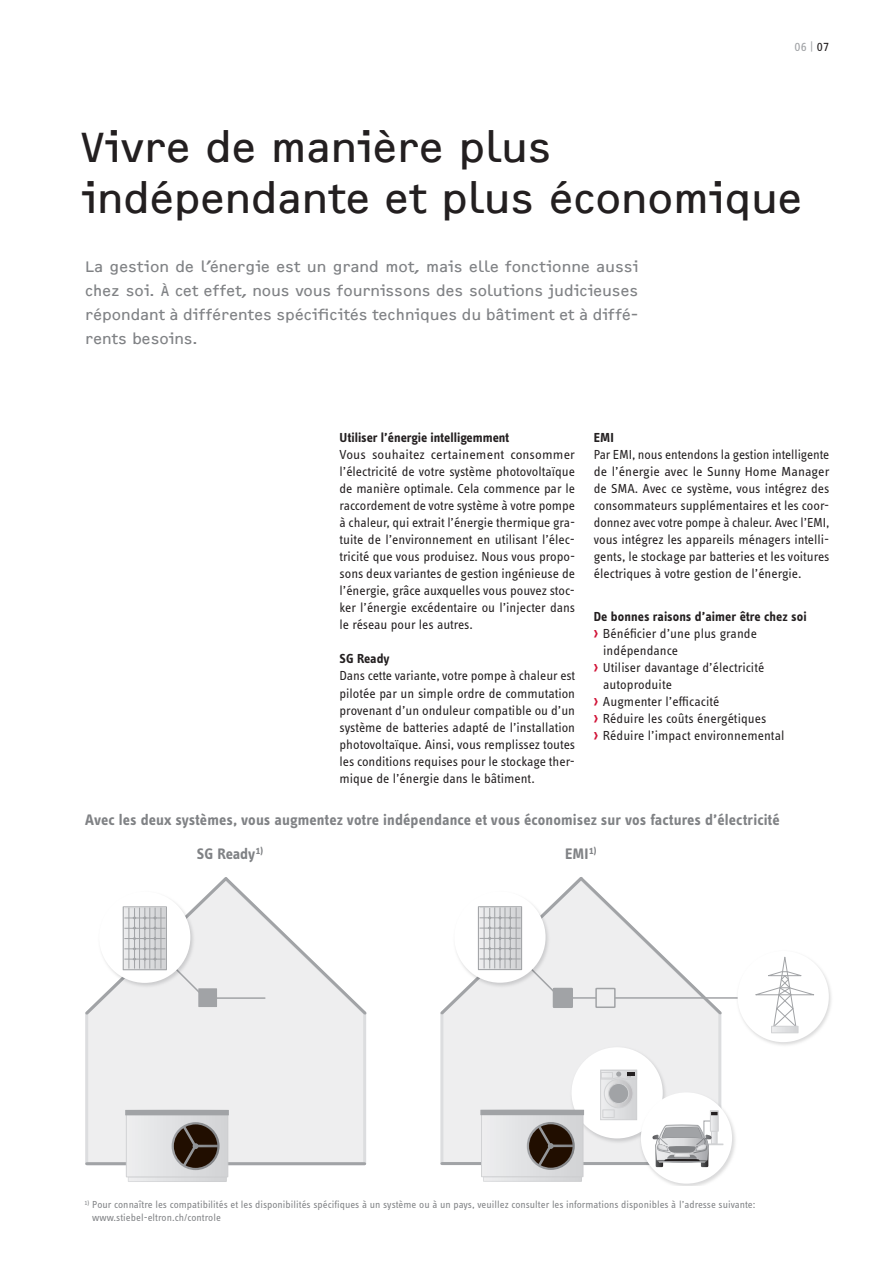
<style>
.page{position:relative;width:893px;height:1263px;background:#fff}
.page>*{position:absolute;margin:0;border:0;box-sizing:border-box;transform-origin:0 0}
.t1{font:43.5px/51px "F2 FOCR Bczyk Com";color:#231f20}
.t2{font:15.75px/24px "F2 FOCR Bczyk Com";letter-spacing:.005em;color:#808285;text-align:justify}
.t3{font:700 15.75px "STE Info Text";letter-spacing:.005em;color:#808285}
.t4{font:13.5px/17px "STE Info Text";color:#231f20}
.t5{font:700 13.5px "STE Info Text";letter-spacing:.005em;color:#231f20}
.t6{font:13.5px "STE Info Text";color:#a1a3a6}
.t7{font:10.5px/12.8px "STE Info Text";letter-spacing:.005em;color:#808285}
.s1{color:#231f20}
.s2{font-weight:700}
.s3{font-family:"F2 FOCR Bczyk Com";font-size:16.5px;color:#d11337}
</style>
<div class="page">
<div style="left:85px;top:1017px;width:282px;height:149px;background:#eeeeef"></div>
<hr style="left:87px;top:1162px;width:278px;height:3px;background:#a1a3a6">
<svg style="left:85px;top:877px;width:282px;height:140px"></svg>
<hr style="left:129px;top:907px;width:1px;height:61px;background:#a1a3a6">
<hr style="left:139px;top:907px;width:1px;height:61px;background:#a1a3a6">
<hr style="left:150px;top:907px;width:1px;height:61px;background:#a1a3a6">
<hr style="left:161px;top:907px;width:1px;height:61px;background:#a1a3a6">
<svg style="left:125px;top:1110px;width:104px;height:72px;background:#b4b2b1"></svg>
<div style="left:440px;top:1017px;width:282px;height:148px;background:#eeeeef"></div>
<hr style="left:442px;top:1162px;width:278px;height:3px;background:#a1a3a6">
<img style="left:570px;top:1046px;width:98px;height:98px">
<div style="left:571px;top:1047px;width:92px;height:91px;background:#fff;border-radius:46px"></div>
<img style="left:742px;top:967px;width:89px;height:78px">
<div style="left:738px;top:951px;width:91px;height:91px;background:#fff;border-radius:46px"></div>
<img style="left:639px;top:1091px;width:96px;height:95px">
<div style="left:641px;top:1092px;width:91px;height:91px;background:#fff;border-radius:46px"></div>
<svg style="left:602px;top:1108px;width:33px;height:10px"></svg>
<div style="left:600px;top:1070px;width:37px;height:50px;border:1px solid #fff"></div>
<div style="left:603px;top:1110px;width:11px;height:8px;border:1px solid #d1d2d4"></div>
<svg style="left:600px;top:1069px;width:37px;height:39px"></svg>
<svg style="left:755px;top:956px;width:64px;height:77px"></svg>
<div style="left:771px;top:1026px;width:27px;height:7px;border:1px solid #d1d2d4"></div>
<div style="left:710px;top:1110px;width:9px;height:21px;border:1px solid #d1d2d4"></div>
<svg style="left:652px;top:1111px;width:72px;height:56px"></svg>
<svg style="left:440px;top:877px;width:306px;height:140px"></svg>
<hr style="left:484px;top:907px;width:1px;height:61px;background:#a1a3a6">
<hr style="left:494px;top:907px;width:1px;height:61px;background:#a1a3a6">
<hr style="left:505px;top:907px;width:1px;height:61px;background:#a1a3a6">
<hr style="left:516px;top:907px;width:1px;height:61px;background:#a1a3a6">
<svg style="left:480px;top:1109px;width:104px;height:73px;background:#b5b3b2"></svg>
<p class="t6" style="left:795px;top:39px;width:36px">06 | <span class="s1">07</span></p>
<p class="t1" style="left:82px;top:122px;width:722px">Vivre de manière plus indépendante et plus économique</p>
<p class="t2" style="left:85px;top:255px;width:555px">La gestion de l’énergie est un grand mot, mais elle fonctionne aussi chez soi. À cet effet, nous vous fournissons des solutions judicieuses répondant à différentes spécificités techniques du bâtiment et à diffé&shy;rents besoins.</p>
<p class="t4" style="left:340px;top:429px;width:237px"><span class="s2">Utiliser l’énergie intelligemment<br></span>Vous souhaitez certainement consommer l’électricité de votre système photovoltaïque de manière optimale. Cela commence par le raccordement de votre système à votre pompe à chaleur, qui extrait l’énergie thermique gra&shy;tuite de l’environnement en utilisant l’élec&shy;tricité que vous produisez. Nous vous propo&shy;sons deux variantes de gestion ingénieuse de l’énergie, grâce auxquelles vous pouvez stoc&shy;ker l’énergie excédentaire ou l’injecter dans le réseau pour les autres.</p>
<p class="t4" style="left:340px;top:650px;width:237px"><span class="s2">SG Ready<br></span>Dans cette variante, votre pompe à chaleur est pilotée par un simple ordre de commutation provenant d’un onduleur compatible ou d’un système de batteries adapté de l’installation photovoltaïque. Ainsi, vous remplissez toutes les conditions requises pour le stockage ther&shy;mique de l’énergie dans le bâtiment.</p>
<p class="t4" style="left:594px;top:429px;width:237px"><span class="s2">EMI<br></span>Par EMI, nous entendons la gestion intelligente de l’énergie avec le Sunny Home Manager de SMA. Avec ce système, vous intégrez des consommateurs supplémentaires et les coor&shy;donnez avec votre pompe à chaleur. Avec l’EMI, vous intégrez les appareils ménagers intelli&shy;gents, le stockage par batteries et les voitures électriques à votre gestion de l’énergie.</p>
<p class="t5" style="left:594px;top:608px;width:214px">De bonnes raisons d’aimer être chez soi</p>
<p class="t4" style="left:594px;top:625px;width:165px"><span class="s3">›</span> Bénéficier d’une plus grande</p>
<p class="t4" style="left:603px;top:642px;width:76px">indépendance</p>
<p class="t4" style="left:594px;top:659px;width:172px"><span class="s3">›</span> Utiliser davantage d’électricité</p>
<p class="t4" style="left:603px;top:676px;width:70px">autoproduite</p>
<p class="t4" style="left:594px;top:693px;width:127px"><span class="s3">›</span> Augmenter l’efficacité</p>
<p class="t4" style="left:594px;top:710px;width:174px"><span class="s3">›</span> Réduire les coûts énergétiques</p>
<p class="t4" style="left:594px;top:727px;width:192px"><span class="s3">›</span> Réduire l’impact environnemental</p>
<p class="t3" style="left:85px;top:811px;width:696px">Avec les deux systèmes, vous augmentez votre indépendance et vous économisez sur vos factures d’électricité</p>
<p class="t3" style="left:197px;top:845px;width:68px">SG Ready <sup>1)</sup></p>
<p class="t3" style="left:565px;top:845px;width:33px">EMI <sup>1)</sup></p>
<p class="t7" style="left:92px;top:1198px;width:665px;text-indent:-8px"><sup>1)</sup> Pour connaître les compatibilités et les disponibilités spécifiques à un système ou à un pays, veuillez consulter les informations disponibles à l’adresse suivante: www.stiebel-eltron.ch/controle</p>
</div>
